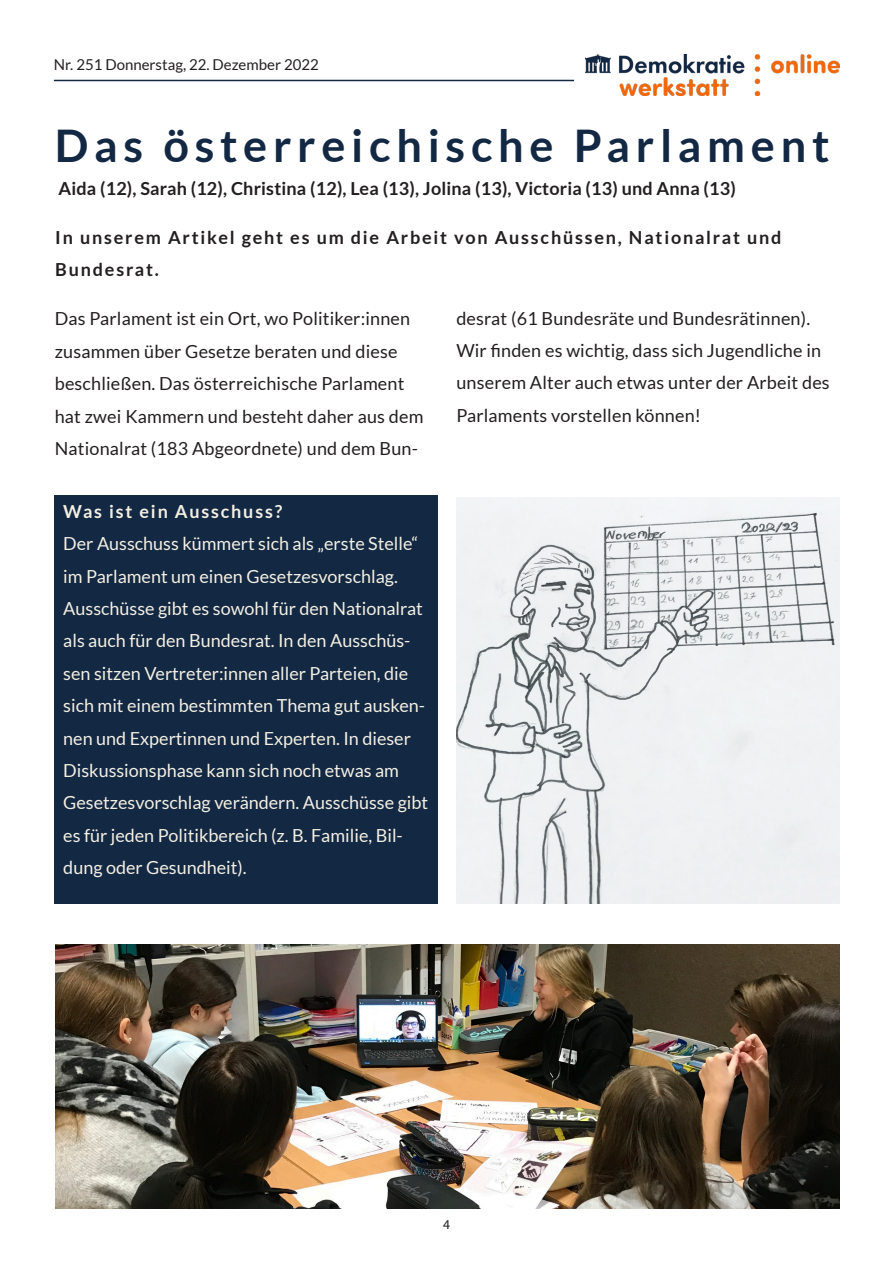
<style>
.page{position:relative;width:893px;height:1263px;background:#fff}
.page>*{position:absolute;margin:0;border:0;box-sizing:border-box;transform-origin:0 0}
.t1{font:700 45px "Lato";letter-spacing:.13em;color:#132843}
.t2{font:18px/32.4px "Lato";color:#f3efe3}
.t3{font:18px/32.4px "Lato";letter-spacing:.01em;color:#231f20}
.t4{font:700 18px "Lato";letter-spacing:.01em;color:#231f20}
.t5{font:700 18px/32.4px "Lato";letter-spacing:.1em;color:#231f20}
.t6{font:700 18px "Lato";letter-spacing:.1em;color:#f3efe3}
.t7{font:15px "Lato";color:#231f20}
.t8{font:13.5px "Myriad Pro";color:#231f20}
</style>
<div class="page">
<hr style="left:54px;top:80px;width:520px;height:1px;background:#132843">
<img style="left:586px;top:54px;width:254px;height:42px">
<img style="left:55px;top:944px;width:784px;height:265px">
<img style="left:456px;top:497px;width:384px;height:407px">
<div style="left:55px;top:495px;width:383px;height:409px;background:#132843"></div>
<p class="t7" style="left:54px;top:56px;width:266px">Nr. 251 Donnerstag, 22. Dezember 2022</p>
<p class="t1" style="left:55px;top:120px;width:776px">Das österreichische Parlament</p>
<p class="t4" style="left:58px;top:178px;width:679px">Aida (12), Sarah (12), Christina (12), Lea (13), Jolina (13), Victoria (13) und Anna (13)</p>
<p class="t5" style="left:55px;top:221px;width:728px">In unserem Artikel geht es um die Arbeit von Ausschüssen, Nationalrat und<br>Bundesrat.</p>
<p class="t3" style="left:55px;top:302px;width:370px">Das Parlament ist ein Ort, wo Politiker:innen zusammen über Gesetze beraten und diese beschließen. Das österreichische Parlament hat zwei Kammern und besteht daher aus dem Nationalrat (183 Abgeordnete) und dem Bun-</p>
<p class="t3" style="left:456px;top:302px;width:375px">desrat (61 Bundesräte und Bundesrätinnen).<br>Wir finden es wichtig, dass sich Jugendliche in unserem Alter auch etwas unter der Arbeit des Parlaments vorstellen können!</p>
<p class="t6" style="left:63px;top:501px;width:220px">Was ist ein Ausschuss?</p>
<p class="t2" style="left:63px;top:527px;width:366px">Der Ausschuss kümmert sich als „erste Stelle“ im Parlament um einen Gesetzesvorschlag.<br>Ausschüsse gibt es sowohl für den Nationalrat als auch für den Bundesrat. In den Ausschüs&shy;sen sitzen Vertreter:innen aller Parteien, die sich mit einem bestimmten Thema gut ausken&shy;nen und Expertinnen und Experten. In dieser Diskussionsphase kann sich noch etwas am Gesetzesvorschlag verändern. Ausschüsse gibt es für jeden Politikbereich (z. B. Familie, Bil&shy;dung oder Gesundheit).</p>
<p class="t8" style="left:443px;top:1216px;width:8px">4</p>
</div>
